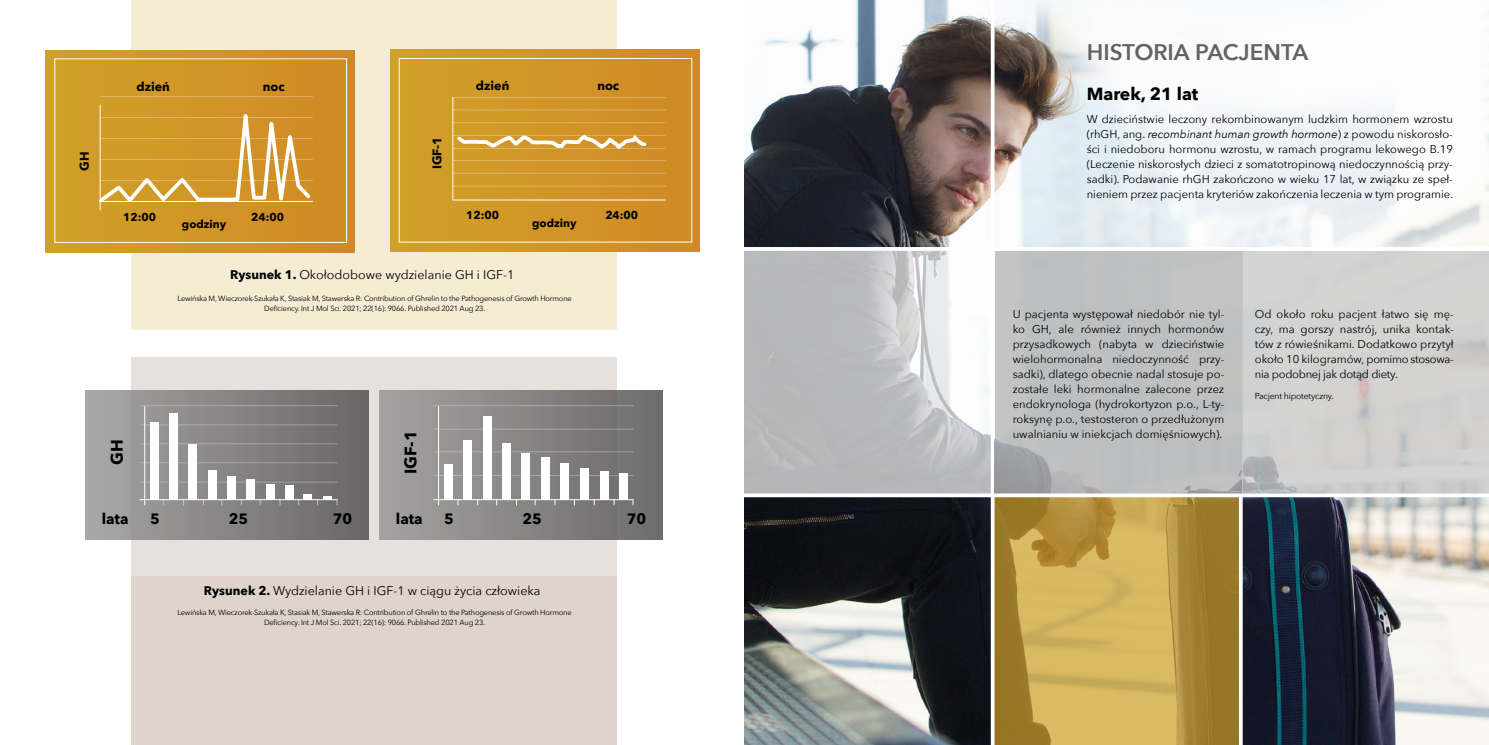
<style>
.page{position:relative;width:1489px;height:745px;background:#fff}
.page>*{position:absolute;margin:0;border:0;box-sizing:border-box;transform-origin:0 0}
.t1{font:600 22.5px "Avenir Next";color:#636363}
.t2{font:700 17.5px "Avenir Next";color:#000}
.t3{font:700 16.62px "Avenir Next";color:#000}
.t4{font:700 15px "Avenir Next";color:#000}
.t5{font:12.5px "Avenir Next";color:#000}
.t6{font:700 12.5px "Avenir Next";color:#000}
.t7{font:11.25px/15px "Avenir Next";color:#000;text-align:justify}
.t8{font:700 11.25px "Avenir Next";color:#000}
.t9{font:8.75px "Avenir Next";letter-spacing:-.025em;color:#000}
.t10{font:7.5px/10px "Avenir Next";letter-spacing:-.025em;color:#000;text-align:center}
.s1{font-weight:700}
.s2{font-style:italic}
</style>
<div class="page">
<div style="left:131px;top:357px;width:486px;height:387px;background:#e8e0dc"></div>
<div style="left:131px;top:576px;width:486px;height:168px;background:#dfd3cd"></div>
<div style="left:131px;top:0;width:486px;height:330px;background:#f5ecd4"></div>
<div style="left:379px;top:390px;width:283px;height:149px;background:linear-gradient(to right,#a5a3a2,#6d6c6c)"></div>
<hr style="left:438px;top:406px;width:1px;height:99px;background:#fff">
<hr style="left:433px;top:475px;width:200px;height:1px;background:#fff">
<hr style="left:433px;top:451px;width:200px;height:1px;background:#fff">
<hr style="left:433px;top:428px;width:200px;height:1px;background:#fff">
<hr style="left:433px;top:405px;width:200px;height:1px;background:#fff">
<div style="left:444px;top:464px;width:9px;height:35px;background:#fff"></div>
<div style="left:463px;top:440px;width:9px;height:59px;background:#fff"></div>
<div style="left:483px;top:415px;width:8px;height:84px;background:#fff"></div>
<div style="left:502px;top:443px;width:9px;height:56px;background:#fff"></div>
<div style="left:521px;top:453px;width:9px;height:46px;background:#fff"></div>
<div style="left:540px;top:457px;width:9px;height:42px;background:#fff"></div>
<div style="left:560px;top:463px;width:9px;height:36px;background:#fff"></div>
<div style="left:580px;top:467px;width:8px;height:32px;background:#fff"></div>
<div style="left:599px;top:471px;width:9px;height:28px;background:#fff"></div>
<div style="left:619px;top:472px;width:9px;height:27px;background:#fff"></div>
<hr style="left:433px;top:499px;width:200px;height:1px;background:#fff">
<div style="left:86px;top:390px;width:282px;height:149px;background:linear-gradient(to right,#a8a7a7,#696766)"></div>
<hr style="left:144px;top:406px;width:1px;height:99px;background:#fff">
<hr style="left:140px;top:481px;width:197px;height:1px;background:#fff">
<hr style="left:140px;top:462px;width:197px;height:1px;background:#fff">
<hr style="left:140px;top:443px;width:197px;height:1px;background:#fff">
<hr style="left:140px;top:424px;width:197px;height:1px;background:#fff">
<hr style="left:140px;top:405px;width:197px;height:1px;background:#fff">
<svg style="left:241px;top:500px;width:5px;height:13px"></svg>
<div style="left:150px;top:422px;width:9px;height:77px;background:#fff"></div>
<div style="left:169px;top:413px;width:9px;height:86px;background:#fff"></div>
<div style="left:188px;top:444px;width:9px;height:55px;background:#fff"></div>
<div style="left:208px;top:470px;width:9px;height:29px;background:#fff"></div>
<div style="left:227px;top:475px;width:9px;height:24px;background:#fff"></div>
<div style="left:246px;top:479px;width:9px;height:20px;background:#fff"></div>
<div style="left:266px;top:483px;width:8px;height:16px;background:#fff"></div>
<div style="left:285px;top:485px;width:9px;height:14px;background:#fff"></div>
<div style="left:303px;top:493px;width:9px;height:6px;background:#fff"></div>
<svg style="left:317px;top:495px;width:20px;height:10px"></svg>
<hr style="left:140px;top:499px;width:197px;height:1px;background:#fff">
<img style="left:744px;top:0;width:744px;height:744px">
<svg style="left:744px;top:250px;width:246px;height:243px;background:#c5c6c8"></svg>
<svg style="left:994px;top:497px;width:244px;height:247px;background:#bc9c49"></svg>
<svg style="left:990px;top:0;width:4px;height:744px"></svg>
<svg style="left:1238px;top:497px;width:4px;height:247px"></svg>
<div style="left:994px;top:251px;width:248px;height:242px;background:#bebfc1"></div>
<div style="left:1241px;top:250px;width:247px;height:244px;background:#d3d2d2"></div>
<svg style="left:744px;top:493px;width:744px;height:4px"></svg>
<hr style="left:726px;top:247px;width:762px;height:3px;background:#fff">
<div style="left:391px;top:49px;width:308px;height:202px;background:#d19627"></div>
<div style="left:399px;top:58px;width:293px;height:184px;border:1px solid #fff"></div>
<hr style="left:452px;top:97px;width:1px;height:103px;background:#fff">
<hr style="left:453px;top:160px;width:212px;height:1px;background:#fff">
<hr style="left:452px;top:122px;width:213px;height:1px;background:#fff">
<hr style="left:453px;top:109px;width:213px;height:1px;background:#fff">
<hr style="left:453px;top:97px;width:213px;height:1px;background:#fff">
<hr style="left:453px;top:186px;width:213px;height:1px;background:#fff">
<hr style="left:453px;top:148px;width:212px;height:1px;background:#fff">
<hr style="left:453px;top:173px;width:212px;height:1px;background:#fff">
<hr style="left:452px;top:135px;width:213px;height:1px;background:#fff">
<hr style="left:453px;top:199px;width:212px;height:1px;background:#fff">
<svg style="left:454px;top:134px;width:195px;height:15px"></svg>
<div style="left:46px;top:50px;width:308px;height:202px;background:linear-gradient(to right,#d0a128,#d18926)"></div>
<div style="left:54px;top:58px;width:293px;height:185px;border:1px solid #fff"></div>
<svg style="left:96px;top:78px;width:218px;height:148px;background:#d49e3a"></svg>
<p class="t6" style="left:74px;top:170px;width:21px;rotate:-90deg">GH</p>
<p class="t6" style="left:136px;top:76px;width:35px">dzień</p>
<p class="t6" style="left:263px;top:76px;width:23px">noc</p>
<p class="t8" style="left:123px;top:207px;width:34px">12:00</p>
<p class="t8" style="left:251px;top:207px;width:34px">24:00</p>
<p class="t8" style="left:182px;top:214px;width:46px">godziny</p>
<p class="t6" style="left:426px;top:169px;width:34px;rotate:-90deg">IGF-1</p>
<p class="t6" style="left:476px;top:74px;width:35px">dzień</p>
<p class="t6" style="left:597px;top:74px;width:23px">noc</p>
<p class="t8" style="left:466px;top:206px;width:34px">12:00</p>
<p class="t8" style="left:605px;top:206px;width:34px">24:00</p>
<p class="t8" style="left:532px;top:214px;width:46px">godziny</p>
<p class="t5" style="left:230px;top:263px;width:286px"><span class="s1">Rysunek 1.</span> Okołodobowe wydzielanie GH i IGF-1</p>
<p class="t10" style="left:177px;top:292px;width:396px">Lewińska M, Wieczorek-Szukała K, Stasiak M, Stawerska R: Contribution of Ghrelin to the Pathogenesis of Growth Hormone<br>Deficiency. Int J Mol Sci. 2021; 22(16): 9066. Published 2021 Aug 23.</p>
<p class="t3" style="left:102px;top:464px;width:27px;rotate:-90deg">GH</p>
<p class="t4" style="left:102px;top:505px;width:28px">lata</p>
<p class="t4" style="left:150px;top:505px;width:11px">5</p>
<p class="t4" style="left:229px;top:505px;width:21px">25</p>
<p class="t4" style="left:333px;top:505px;width:21px">70</p>
<p class="t3" style="left:396px;top:473px;width:45px;rotate:-90deg">IGF-1</p>
<p class="t4" style="left:396px;top:505px;width:28px">lata</p>
<p class="t4" style="left:444px;top:505px;width:11px">5</p>
<p class="t4" style="left:522px;top:505px;width:21px">25</p>
<p class="t4" style="left:626px;top:505px;width:21px">70</p>
<p class="t5" style="left:204px;top:579px;width:338px"><span class="s1">Rysunek 2.</span> Wydzielanie GH i IGF-1 w ciągu życia człowieka</p>
<p class="t10" style="left:177px;top:606px;width:396px">Lewińska M, Wieczorek-Szukała K, Stasiak M, Stawerska R: Contribution of Ghrelin to the Pathogenesis of Growth Hormone<br>Deficiency. Int J Mol Sci. 2021; 22(16): 9066. Published 2021 Aug 23.</p>
<p class="t1" style="left:1086px;top:33px;width:223px">HISTORIA PACJENTA</p>
<p class="t2" style="left:1086px;top:79px;width:113px">Marek, 21 lat</p>
<p class="t7" style="left:1086px;top:111px;width:368px">W dzieciństwie leczony rekombinowanym ludzkim hormonem wzrostu (rhGH, ang. <span class="s2">recombinant human growth hormone</span>) z powodu niskorosło&shy;ści i niedoboru hormonu wzrostu, w ramach programu lekowego B.19 (Leczenie niskorosłych dzieci z somatotropinową niedoczynnością przy&shy;sadki). Podawanie rhGH zakończono w wieku 17 lat, w związku ze speł&shy;nieniem przez pacjenta kryteriów zakończenia leczenia w tym programie.</p>
<p class="t7" style="left:1012px;top:306px;width:213px">U pacjenta występował niedobór nie tyl&shy;ko GH, ale również innych hormonów przysadkowych (nabyta w dzieciństwie wielohormonalna niedoczynność przy&shy;sadki), dlatego obecnie nadal stosuje po&shy;zostałe leki hormonalne zalecone przez endokrynologa (hydrokortyzon p.o., L-ty&shy;roksynę p.o., testosteron o przedłużonym uwalnianiu w iniekcjach domięśniowych).</p>
<p class="t7" style="left:1254px;top:306px;width:200px">Od około roku pacjent łatwo się mę&shy;czy, ma gorszy nastrój, unika kontak&shy;tów z rówieśnikami. Dodatkowo przytył około 10 kilogramów, pomimo stosowa&shy;nia podobnej jak dotąd diety.</p>
<p class="t9" style="left:1254px;top:388px;width:81px">Pacjent hipotetyczny.</p>
</div>
